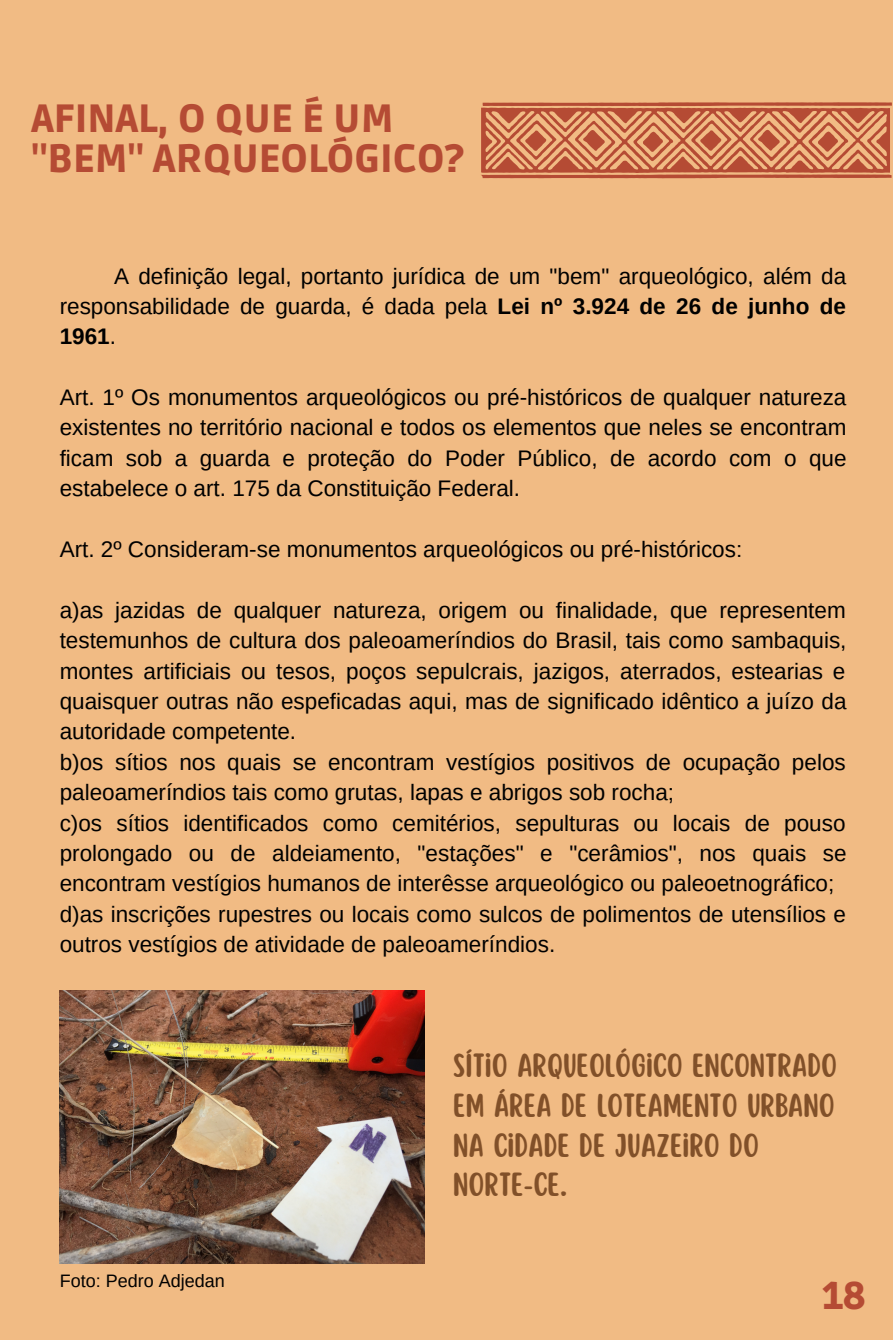
<style>
.page{position:relative;width:893px;height:1340px;background:#f1bb84}
.page>*{position:absolute;margin:0;border:0;box-sizing:border-box;transform-origin:0 0}
.t1{font:900 39.15px/40.1px "Ruda";color:#b54b34}
.t2{font:900 38.48px "Ruda";color:#b54b34}
.t3{font:29.25px/39.6px "Scripter";color:#815029}
.t4{font:22.5px/30.4px "Arimo";color:#000;text-align:justify}
.t5{font:18px "Arimo";color:#000}
.s1{font-weight:700}
</style>
<div class="page">
<svg style="left:481px;top:102px;width:411px;height:76px"></svg>
<img style="left:60px;top:990px;width:364px;height:274px">
<h1 class="t1" style="left:31px;top:100px;width:434px">AFINAL, O QUE É UM "BEM" ARQUEOLÓGICO?</h1>
<p class="t4" style="left:60px;top:260px;width:788px;text-indent:54px">A definição legal, portanto jurídica de um "bem" arqueológico, além da responsabilidade de guarda, é dada pela <span class="s1">Lei nº 3.924 de 26 de junho de 1961</span>.</p>
<p class="t4" style="left:60px;top:382px;width:788px">Art. 1º Os monumentos arqueológicos ou pré-históricos de qualquer natureza existentes no território nacional e todos os elementos que neles se encontram ficam sob a guarda e proteção do Poder Público, de acordo com o que estabelece o art. 175 da Constituição Federal.</p>
<p class="t4" style="left:60px;top:534px;width:684px">Art. 2º Consideram-se monumentos arqueológicos ou pré-históricos:</p>
<p class="t4" style="left:60px;top:595px;width:788px;text-align:left">a)as jazidas de qualquer natureza, origem ou finalidade, que representem testemunhos de cultura dos paleoameríndios do Brasil, tais como sambaquis, montes artificiais ou tesos, poços sepulcrais, jazigos, aterrados, estearias e quaisquer outras não espeficadas aqui, mas de significado idêntico a juízo da autoridade competente.<br>b)os sítios nos quais se encontram vestígios positivos de ocupação pelos paleoameríndios tais como grutas, lapas e abrigos sob rocha;<br>c)os sítios identificados como cemitérios, sepulturas ou locais de pouso prolongado ou de aldeiamento, "estações" e "cerâmios", nos quais se encontram vestígios humanos de interêsse arqueológico ou paleoetnográfico; d)as inscrições rupestres ou locais como sulcos de polimentos de utensílios e outros vestígios de atividade de paleoameríndios.</p>
<h3 class="t3" style="left:453px;top:1047px;width:385px">SÍTIO ARQUEOLÓGICO ENCONTRADO<br>EM ÁREA DE LOTEAMENTO URBANO<br>NA CIDADE DE JUAZEIRO DO<br>NORTE-CE.</h3>
<p class="t5" style="left:60px;top:1270px;width:167px">Foto: Pedro Adjedan</p>
<h2 class="t2" style="left:822px;top:1274px;width:45px">18</h2>
</div>
